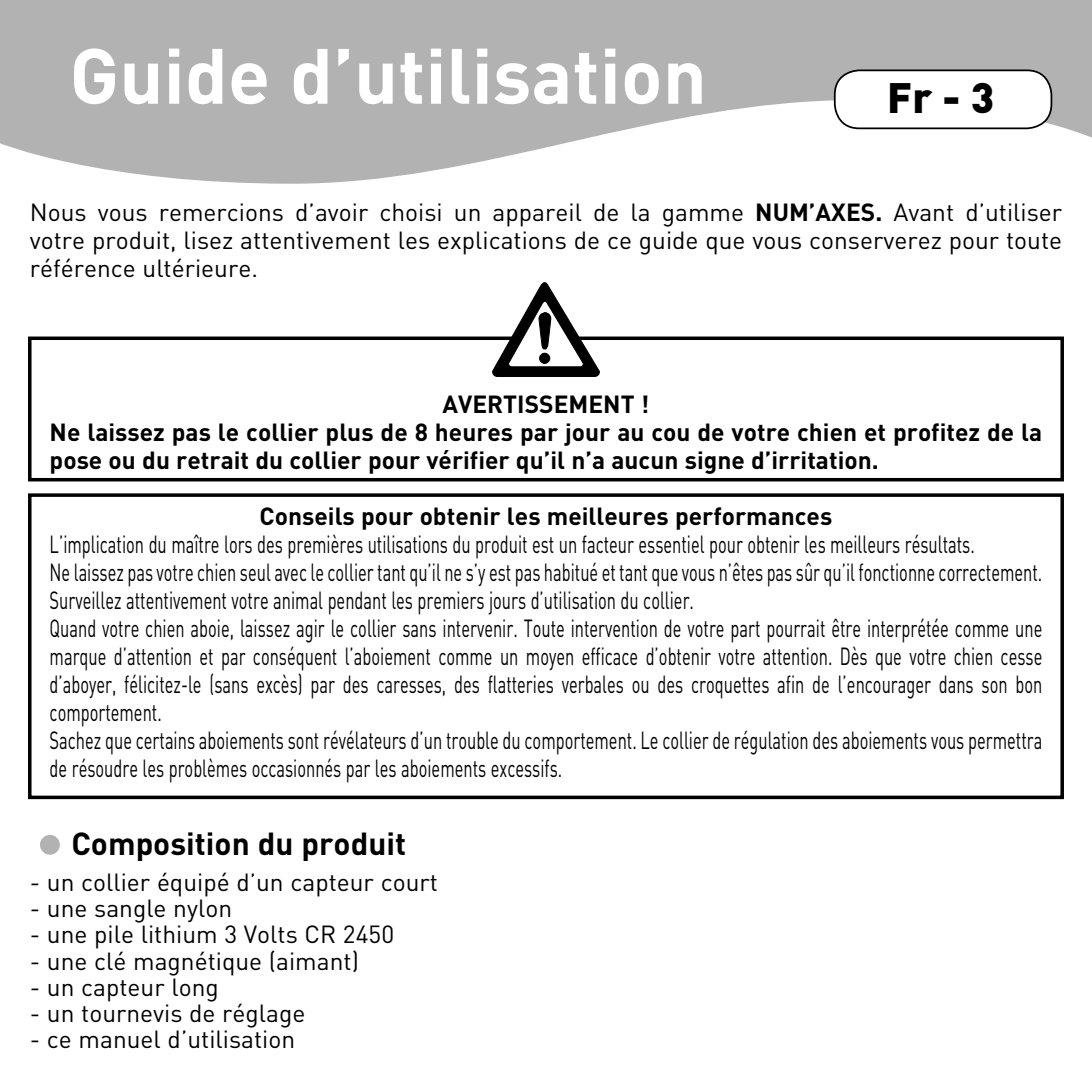
<style>
.page{position:relative;width:1092px;height:1092px;background:#fff}
.page>*{position:absolute;margin:0;border:0;box-sizing:border-box;transform-origin:0 0}
.t1{font:700 77px "DIN";color:#fff}
.t2{font:900 42px "DIN";color:#000}
.t3{font:700 31.5px "DIN";color:#000}
.t4{font:24.5px/28px "DIN";color:#000;scale:.67 1}
.t5{font:24.5px/28px "DIN";color:#000;text-align:justify}
.t6{font:700 24.5px/28px "DIN";color:#000}
.s1{font-weight:700}
</style>
<div class="page">
<div style="left:28px;top:336px;width:1035px;height:145px;border:4px solid #000"></div>
<svg style="left:0;top:0;width:1091px;height:184px;fill:#b3b2b2"></svg>
<div style="left:834px;top:70px;width:217px;height:58px;background:#fff;border-radius:25px"></div>
<div style="left:833px;top:69px;width:219px;height:60px;border:2px solid #000;border-radius:25px"></div>
<svg style="left:492px;top:282px;width:107px;height:94px"></svg>
<div style="left:40px;top:834px;width:20px;height:20px;background:#b3b2b2;border-radius:50%"></div>
<div style="left:28px;top:493px;width:1035px;height:306px;border:4px solid #000"></div>
<h1 class="t1" style="left:69px;top:26px;width:638px">Guide d’utilisation</h1>
<h2 class="t2" style="left:887px;top:70px;width:108px">Fr - 3</h2>
<p class="t5" style="left:30px;top:197px;width:1033px">Nous vous remercions d’avoir choisi un appareil de la gamme <span class="s1">NUM’AXES.</span> Avant d’utiliser votre produit, lisez attentivement les explications de ce guide que vous conserverez pour toute référence ultérieure.</p>
<p class="t6" style="left:50px;top:389px;width:994px;text-indent:393px">AVERTISSEMENT !<br>Ne laissez pas le collier plus de 8 heures par jour au cou de votre chien et profitez de la pose ou du retrait du collier pour vérifier qu’il n’a aucun signe d’irritation.</p>
<p class="t6" style="left:259px;top:501px;width:574px">Conseils pour obtenir les meilleures performances</p>
<p class="t4" style="left:50px;top:529px;width:1482px">L’implication du maître lors des premières utilisations du produit est un facteur essentiel pour obtenir les meilleurs résultats.<br>Ne laissez pas votre chien seul avec le collier tant qu’il ne s’y est pas habitué et tant que vous n’êtes pas sûr qu’il fonctionne correctement.<br>Surveillez attentivement votre animal pendant les premiers jours d’utilisation du collier.<br>Quand votre chien aboie, laissez agir le collier sans intervenir. Toute intervention de votre part pourrait être interprétée comme une marque d’attention et par conséquent l’aboiement comme un moyen efficace d’obtenir votre attention. Dès que votre chien cesse d’aboyer, félicitez-le (sans excès) par des caresses, des flatteries verbales ou des croquettes afin de l’encourager dans son bon comportement.<br>Sachez que certains aboiements sont révélateurs d’un trouble du comportement. Le collier de régulation des aboiements vous permettra de résoudre les problèmes occasionnés par les aboiements excessifs.</p>
<p class="t3" style="left:71px;top:822px;width:336px">Composition du produit</p>
<p class="t5" style="left:30px;top:867px;width:409px">- un collier équipé d’un capteur court</p>
<p class="t5" style="left:30px;top:893px;width:204px">- une sangle nylon</p>
<p class="t5" style="left:30px;top:920px;width:366px">- une pile lithium 3 Volts CR 2450</p>
<p class="t5" style="left:30px;top:946px;width:330px">- une clé magnétique (aimant)</p>
<p class="t5" style="left:30px;top:972px;width:190px">- un capteur long</p>
<p class="t5" style="left:30px;top:998px;width:277px">- un tournevis de réglage</p>
<p class="t5" style="left:30px;top:1025px;width:267px">- ce manuel d’utilisation</p>
</div>
